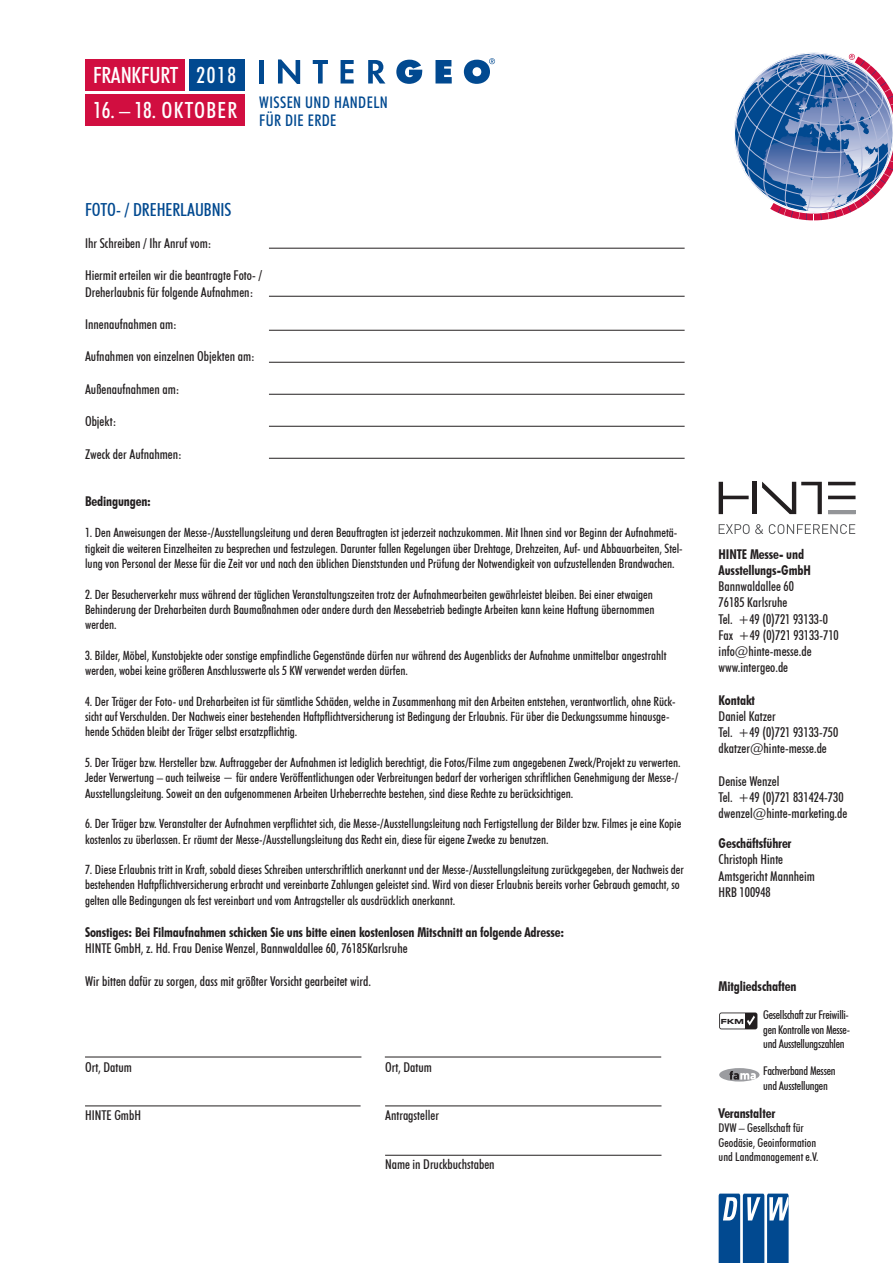
<style>
.page{position:relative;width:893px;height:1263px;background:#fff}
.page>*{position:absolute;margin:0;border:0;box-sizing:border-box;transform-origin:0 0}
.t1{font:500 condensed 22.5px "Futura BT";letter-spacing:.055em;color:#fff}
.t2{font:500 condensed 22.5px "Futura BT";color:#fff}
.t3{font:500 condensed 18px "Futura BT";color:#014990}
.t4{font:500 condensed 16.2px/18.1px "Futura BT";letter-spacing:.025em;color:#014990}
.t5{font:500 condensed 13.5px/16.2px "Futura BT";color:#231f20}
.t6{font:700 condensed 13.5px/16.2px "Futura BT";letter-spacing:-.01em;color:#231f20}
.t7{font:500 condensed 12.75px/15.3px "Futura BT";color:#231f20}
.t8{font:500 condensed 12px/14.4px "Futura BT";letter-spacing:-.02em;color:#231f20;text-align:justify}
.t9{font:500 condensed 12px/14.4px "Futura BT";color:#231f20}
.t10{font:6.9px "Eurostile Bold Extended Two";color:#231f20}
</style>
<div class="page">
<div style="left:259px;top:60px;width:5px;height:24px;background:#014990"></div>
<svg style="left:278px;top:59px;width:22px;height:25px"></svg>
<svg style="left:313px;top:60px;width:15px;height:24px"></svg>
<svg style="left:341px;top:60px;width:13px;height:24px"></svg>
<svg style="left:368px;top:60px;width:17px;height:24px"></svg>
<svg style="left:396px;top:60px;width:26px;height:24px"></svg>
<svg style="left:435px;top:60px;width:17px;height:24px"></svg>
<svg style="left:464px;top:58px;width:31px;height:26px"></svg>
<div style="left:85px;top:60px;width:100px;height:31px;background:#d10e40"></div>
<div style="left:189px;top:60px;width:55px;height:31px;background:#014990"></div>
<div style="left:85px;top:95px;width:159px;height:31px;background:#d10e40"></div>
<svg style="left:734px;top:52px;width:159px;height:168px"></svg>
<svg style="left:719px;top:482px;width:30px;height:32px"></svg>
<hr style="left:753px;top:482px;width:4px;height:32px;background:#231f20">
<svg style="left:762px;top:482px;width:60px;height:32px"></svg>
<hr style="left:828px;top:482px;width:27px;height:3px;background:#231f20">
<hr style="left:828px;top:496px;width:27px;height:3px;background:#231f20">
<hr style="left:828px;top:510px;width:27px;height:4px;background:#939598">
<svg style="left:719px;top:524px;width:44px;height:10px"></svg>
<svg style="left:769px;top:524px;width:86px;height:10px"></svg>
<svg style="left:719px;top:1012px;width:38px;height:17px"></svg>
<svg style="left:719px;top:1068px;width:41px;height:13px"></svg>
<svg style="left:729px;top:1071px;width:27px;height:8px"></svg>
<hr style="left:269px;top:248px;width:416px;height:1px;background:#231f20">
<hr style="left:269px;top:362px;width:416px;height:1px;background:#231f20">
<hr style="left:269px;top:330px;width:416px;height:1px;background:#231f20">
<hr style="left:269px;top:394px;width:416px;height:1px;background:#231f20">
<hr style="left:269px;top:426px;width:416px;height:1px;background:#231f20">
<hr style="left:269px;top:458px;width:416px;height:1px;background:#231f20">
<hr style="left:85px;top:1057px;width:276px;height:1px;background:#231f20">
<hr style="left:385px;top:1057px;width:276px;height:1px;background:#231f20">
<hr style="left:85px;top:1105px;width:276px;height:1px;background:#231f20">
<hr style="left:385px;top:1105px;width:276px;height:1px;background:#231f20">
<hr style="left:385px;top:1155px;width:276px;height:1px;background:#231f20">
<hr style="left:269px;top:296px;width:416px;height:1px;background:#231f20">
<svg style="left:719px;top:1193px;width:70px;height:70px;background:#3770a7"></svg>
<h1 class="t2" style="left:93px;top:62px;width:145px">FRANKFURT 2018</h1>
<h1 class="t1" style="left:93px;top:97px;width:146px">16. – 18. OKTOBER</h1>
<p class="t4" style="left:259px;top:93px;width:130px">WISSEN UND HANDELN<br>FÜR DIE ERDE</p>
<h2 class="t3" style="left:85px;top:198px;width:148px">FOTO- / DREHERLAUBNIS</h2>
<p class="t5" style="left:85px;top:235px;width:128px">Ihr Schreiben / Ihr Anruf vom:</p>
<p class="t5" style="left:85px;top:267px;width:179px">Hiermit erteilen wir die beantragte Foto- /<br>Dreherlaubnis für folgende Aufnahmen:</p>
<p class="t5" style="left:85px;top:316px;width:93px">Innenaufnahmen am:</p>
<p class="t5" style="left:85px;top:348px;width:171px">Aufnahmen von einzelnen Objekten am:</p>
<p class="t5" style="left:85px;top:381px;width:96px">Außenaufnahmen am:</p>
<p class="t5" style="left:85px;top:413px;width:33px">Objekt:</p>
<p class="t5" style="left:85px;top:446px;width:98px">Zweck der Aufnahmen:</p>
<p class="t6" style="left:85px;top:493px;width:67px">Bedingungen:</p>
<p class="t7" style="left:85px;top:525px;width:599px">1. Den Anweisungen der Messe-/Ausstellungsleitung und deren Beauftragten ist jederzeit nachzukommen. Mit Ihnen sind vor Beginn der Aufnahmetä&shy;tigkeit die weiteren Einzelheiten zu besprechen und festzulegen. Darunter fallen Regelungen über Drehtage, Drehzeiten, Auf- und Abbauarbeiten, Stel&shy;lung von Personal der Messe für die Zeit vor und nach den üblichen Dienststunden und Prüfung der Notwendigkeit von aufzustellenden Brandwachen.</p>
<p class="t7" style="left:85px;top:586px;width:571px">2. Der Besucherverkehr muss während der täglichen Veranstaltungszeiten trotz der Aufnahmearbeiten gewährleistet bleiben. Bei einer etwaigen<br>Behinderung der Dreharbeiten durch Baumaßnahmen oder andere durch den Messebetrieb bedingte Arbeiten kann keine Haftung übernommen werden.</p>
<p class="t7" style="left:85px;top:648px;width:583px">3. Bilder, Möbel, Kunstobjekte oder sonstige empfindliche Gegenstände dürfen nur während des Augenblicks der Aufnahme unmittelbar angestrahlt werden, wobei keine größeren Anschlusswerte als 5 KW verwendet werden dürfen.</p>
<p class="t7" style="left:85px;top:693px;width:592px">4. Der Träger der Foto- und Dreharbeiten ist für sämtliche Schäden, welche in Zusammenhang mit den Arbeiten entstehen, verantwortlich, ohne Rück&shy;sicht auf Verschulden. Der Nachweis einer bestehenden Haftpflichtversicherung ist Bedingung der Erlaubnis. Für über die Deckungssumme hinausge&shy;hende Schäden bleibt der Träger selbst ersatzpflichtig.</p>
<p class="t7" style="left:85px;top:755px;width:597px">5. Der Träger bzw. Hersteller bzw. Auftraggeber der Aufnahmen ist lediglich berechtigt, die Fotos/Filme zum angegebenen Zweck/Projekt zu verwerten.<br>Jeder Verwertung – auch teilweise − für andere Veröffentlichungen oder Verbreitungen bedarf der vorherigen schriftlichen Genehmigung der Messe-/<br>Ausstellungsleitung. Soweit an den aufgenommenen Arbeiten Urheberrechte bestehen, sind diese Rechte zu berücksichtigen.</p>
<p class="t7" style="left:85px;top:816px;width:598px">6. Der Träger bzw. Veranstalter der Aufnahmen verpflichtet sich, die Messe-/Ausstellungsleitung nach Fertigstellung der Bilder bzw. Filmes je eine Kopie kostenlos zu überlassen. Er räumt der Messe-/Ausstellungsleitung das Recht ein, diese für eigene Zwecke zu benutzen.</p>
<p class="t7" style="left:85px;top:862px;width:600px">7. Diese Erlaubnis tritt in Kraft, sobald dieses Schreiben unterschriftlich anerkannt und der Messe-/Ausstellungsleitung zurückgegeben, der Nachweis der bestehenden Haftpflichtversicherung erbracht und vereinbarte Zahlungen geleistet sind. Wird von dieser Erlaubnis bereits vorher Gebrauch gemacht, so gelten alle Bedingungen als fest vereinbart und vom Antragsteller als ausdrücklich anerkannt.</p>
<p class="t6" style="left:85px;top:924px;width:481px">Sonstiges: Bei Filmaufnahmen schicken Sie uns bitte einen kostenlosen Mitschnitt an folgende Adresse:</p>
<p class="t5" style="left:85px;top:940px;width:324px">HINTE GmbH, z. Hd. Frau Denise Wenzel, Bannwaldallee 60, 76185Karlsruhe</p>
<p class="t5" style="left:85px;top:973px;width:287px">Wir bitten dafür zu sorgen, dass mit größter Vorsicht gearbeitet wird.</p>
<p class="t5" style="left:85px;top:1058px;width:48px">Ort, Datum</p>
<p class="t5" style="left:385px;top:1058px;width:48px">Ort, Datum</p>
<p class="t5" style="left:85px;top:1107px;width:57px">HINTE GmbH</p>
<p class="t5" style="left:385px;top:1107px;width:55px">Antragsteller</p>
<p class="t5" style="left:385px;top:1156px;width:111px">Name in Druckbuchstaben</p>
<p class="t6" style="left:719px;top:546px;width:94px">HINTE Messe- und<br>Ausstellungs-GmbH</p>
<p class="t5" style="left:719px;top:578px;width:122px">Bannwaldallee 60<br>76185 Karlsruhe<br>Tel. +49 (0)721 93133-0<br>Fax +49 (0)721 93133-710 info@hinte-messe.de www.intergeo.de</p>
<p class="t6" style="left:719px;top:692px;width:38px">Kontakt</p>
<p class="t5" style="left:719px;top:708px;width:121px">Daniel Katzer<br>Tel. +49 (0)721 93133-750 dkatzer@hinte-messe.de</p>
<p class="t5" style="left:719px;top:773px;width:130px">Denise Wenzel<br>Tel. +49 (0)721 831424-730 dwenzel@hinte-marketing.de</p>
<p class="t6" style="left:719px;top:835px;width:74px">Geschäftsführer</p>
<p class="t5" style="left:719px;top:851px;width:98px">Christoph Hinte<br>Amtsgericht Mannheim<br>HRB 100948</p>
<p class="t6" style="left:719px;top:978px;width:79px">Mitgliedschaften</p>
<p class="t8" style="left:763px;top:1008px;width:88px">Gesellschaft zur Freiwilli&shy;gen Kontrolle von Messe&shy;und Ausstellungszahlen</p>
<p class="t8" style="left:763px;top:1064px;width:74px">Fachverband Messen und Ausstellungen</p>
<p class="t6" style="left:719px;top:1105px;width:58px">Veranstalter</p>
<p class="t9" style="left:719px;top:1121px;width:101px">DVW – Gesellschaft für<br>Geodäsie, Geoinformation und Landmanagement e.V.</p>
<p class="t10" style="left:721px;top:1016px;width:24px">FKM</p>
</div>
